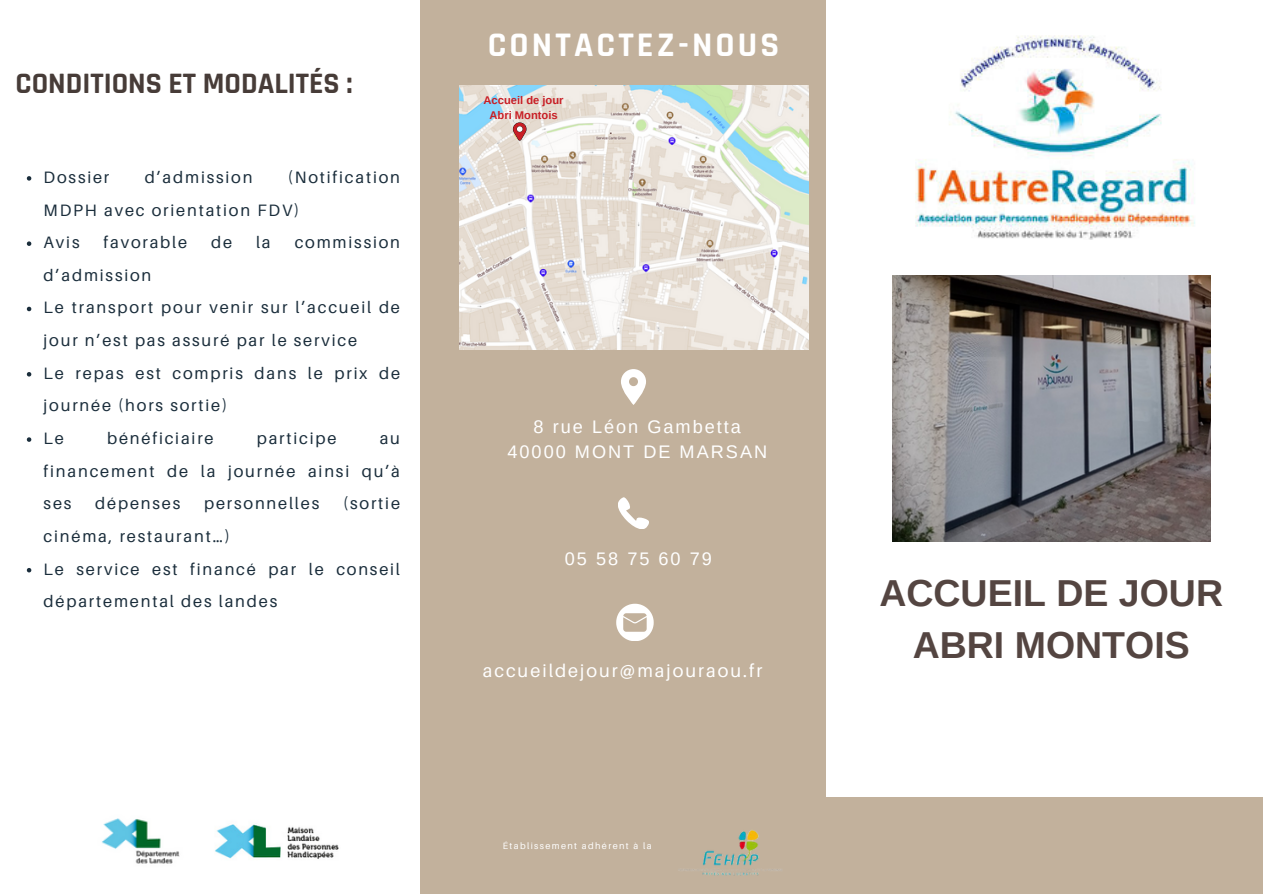
<style>
.page{position:relative;width:1263px;height:894px;background:#fff}
.page>*{position:absolute;margin:0;border:0;box-sizing:border-box;transform-origin:0 0}
.t1{font:700 37.5px "Arimo";color:#544541}
.t2{font:700 34.8px "Rajdhani";letter-spacing:.09em;color:#fff}
.t3{font:700 30px "Rajdhani";color:#473c38}
.t4{font:18.15px "Arimo";letter-spacing:.11em;color:#fff}
.t5{font:18.15px "Aileron";letter-spacing:.11em;color:#fff}
.t6{font:16.5px/32.7px "Aileron";letter-spacing:.11em;color:#1a2d3b}
.t7{font:700 11.25px "Arimo";color:#c81e25}
.t8{font:9.15px "Aileron";letter-spacing:.15em;color:#fff}
</style>
<div class="page">
<div style="left:420px;top:0;width:405px;height:893px;background:#c2b19c"></div>
<div style="left:815px;top:797px;width:448px;height:96px;background:#c2b19c"></div>
<svg style="left:618px;top:497px;width:30px;height:31px"></svg>
<svg style="left:621px;top:369px;width:25px;height:36px"></svg>
<img style="left:915px;top:35px;width:280px;height:204px">
<svg style="left:616px;top:603px;width:37px;height:37px"></svg>
<img style="left:682px;top:830px;width:100px;height:46px">
<img style="left:102px;top:818px;width:78px;height:46px">
<img style="left:215px;top:823px;width:124px;height:36px">
<img style="left:460px;top:85px;width:349px;height:265px">
<svg style="left:512px;top:122px;width:15px;height:19px"></svg>
<img style="left:893px;top:275px;width:317px;height:266px">
<svg style="left:27px;top:176px;width:4px;height:4px"></svg>
<svg style="left:27px;top:241px;width:4px;height:5px"></svg>
<svg style="left:27px;top:306px;width:4px;height:5px"></svg>
<svg style="left:27px;top:372px;width:4px;height:4px"></svg>
<svg style="left:27px;top:437px;width:4px;height:4px"></svg>
<svg style="left:27px;top:568px;width:4px;height:4px"></svg>
<p class="t3" style="left:16px;top:65px;width:338px">CONDITIONS ET MODALITÉS :</p>
<p class="t6" style="left:44px;top:160px;width:358px;text-indent:244px">(Notification<br>MDPH avec orientation FDV)</p>
<p class="t6" style="left:44px;top:226px;width:37px">Avis</p>
<p class="t6" style="left:104px;top:226px;width:85px">favorable</p>
<p class="t6" style="left:211px;top:226px;width:23px">de</p>
<p class="t6" style="left:256px;top:226px;width:16px">la</p>
<p class="t6" style="left:295px;top:226px;width:107px">commission</p>
<p class="t6" style="left:44px;top:258px;width:109px">d’admission</p>
<p class="t6" style="left:44px;top:291px;width:358px">Le transport pour venir sur l’accueil de jour n’est pas assuré par le service</p>
<p class="t6" style="left:44px;top:356px;width:358px">Le repas est compris dans le prix de journée (hors sortie)</p>
<p class="t6" style="left:44px;top:421px;width:22px">Le</p>
<p class="t6" style="left:107px;top:421px;width:108px">bénéficiaire</p>
<p class="t6" style="left:257px;top:421px;width:81px">participe</p>
<p class="t6" style="left:44px;top:160px;width:67px">Dossier</p>
<p class="t6" style="left:145px;top:160px;width:109px">d’admission</p>
<p class="t6" style="left:44px;top:421px;width:358px;text-align:justify;text-indent:336px">au financement de la journée ainsi qu’à ses</p>
<p class="t6" style="left:95px;top:487px;width:86px">dépenses</p>
<p class="t6" style="left:204px;top:487px;width:117px">personnelles</p>
<p class="t6" style="left:343px;top:487px;width:58px">(sortie</p>
<p class="t6" style="left:44px;top:519px;width:188px">cinéma, restaurant…)</p>
<p class="t6" style="left:44px;top:552px;width:358px">Le service est financé par le conseil départemental des landes</p>
<p class="t2" style="left:488px;top:24px;width:293px">CONTACTEZ-NOUS</p>
<p class="t7" style="left:484px;top:94px;width:82px">Accueil de jour</p>
<p class="t7" style="left:489px;top:109px;width:70px">Abri Montois</p>
<p class="t4" style="left:534px;top:416px;width:209px">8 rue Léon Gambetta</p>
<p class="t4" style="left:507px;top:441px;width:261px">40000 MONT DE MARSAN</p>
<p class="t4" style="left:565px;top:548px;width:149px">05 58 75 60 79</p>
<p class="t5" style="left:483px;top:659px;width:281px">accueildejour@majouraou.fr</p>
<p class="t8" style="left:503px;top:840px;width:150px">Établissement adhérent à la</p>
<p class="t1" style="left:879px;top:572px;width:345px">ACCUEIL DE JOUR</p>
<p class="t1" style="left:913px;top:624px;width:278px">ABRI MONTOIS</p>
</div>
